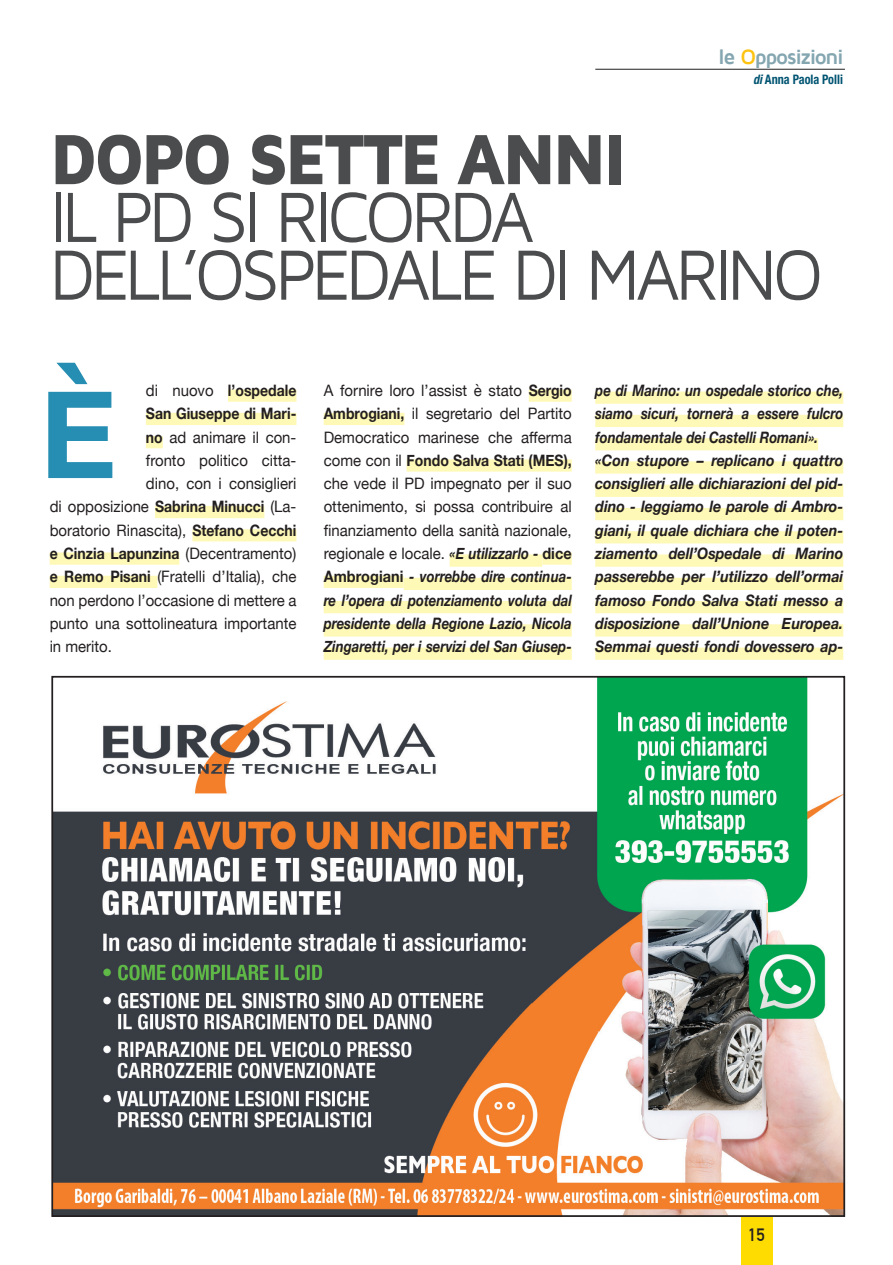
<style>
.page{position:relative;width:893px;height:1265px;background:#fff}
.page>*{position:absolute;margin:0;border:0;box-sizing:border-box;transform-origin:0 0}
.t1{font:700 120.75px "Helvetica Neue";color:#268eb2}
.t2{font:73.5px/57.8px "Maven Pro";letter-spacing:-.065em;color:#4b4c4d;scale:.93 1}
.t3{font:900 73.5px "Maven Pro";letter-spacing:-.055em;color:#4b4c4d;scale:.93 1}
.t4{font:700 21.18px "Maven Pro";letter-spacing:-.065em;color:#84a6b1}
.t5{font:700 17.5px "DIN Alternate";color:#231f20}
.t6{font:15.75px/23.3px "Helvetica Neue";color:#231f20;text-align:justify;scale:.95 1}
.t7{font:italic 700 15.75px/23.3px "Helvetica Neue";color:#231f20;scale:.84 1}
.t8{font:700 15.75px "Helvetica Neue";color:#231f20;scale:.89 1}
.t9{font:700 condensed 13.12px "Helvetica Neue";color:#005471;scale:.93 1}
.s1{color:#fec210}
.s2{font-style:italic}
.s3{font-weight:400}
.s4{font-weight:700}
.s5{font-weight:700;font-style:italic}
</style>
<div class="page">
<div style="left:741px;top:1215px;width:31px;height:50px;background:#ffdc01"></div>
<hr style="left:595px;top:69px;width:250px;height:1px;background:#231f20">
<img style="left:54px;top:679px;width:788px;height:535px">
<div style="left:228px;top:390px;width:68px;height:12px;background:#fff9b8"></div>
<div style="left:146px;top:413px;width:150px;height:12px;background:#fff9b8"></div>
<div style="left:146px;top:436px;width:17px;height:12px;background:#fff9b8"></div>
<div style="left:155px;top:506px;width:109px;height:12px;background:#fff9b8"></div>
<div style="left:192px;top:529px;width:104px;height:12px;background:#fff9b8"></div>
<div style="left:50px;top:552px;width:129px;height:13px;background:#fff9b8"></div>
<div style="left:50px;top:576px;width:107px;height:12px;background:#fff9b8"></div>
<div style="left:529px;top:390px;width:43px;height:12px;background:#fff9b8"></div>
<div style="left:324px;top:413px;width:80px;height:12px;background:#fff9b8"></div>
<div style="left:407px;top:459px;width:165px;height:13px;background:#fff9b8"></div>
<div style="left:450px;top:554px;width:92px;height:13px;background:#fff9b8"></div>
<div style="left:542px;top:552px;width:30px;height:13px;background:#fff9b8"></div>
<div style="left:324px;top:576px;width:80px;height:12px;background:#fff9b8"></div>
<div style="left:404px;top:578px;width:168px;height:12px;background:#fff9b8"></div>
<div style="left:324px;top:601px;width:248px;height:12px;background:#fff9b8"></div>
<div style="left:324px;top:624px;width:248px;height:13px;background:#fff9b8"></div>
<div style="left:324px;top:648px;width:248px;height:12px;background:#fff9b8"></div>
<div style="left:595px;top:392px;width:248px;height:12px;background:#fff9b8"></div>
<div style="left:595px;top:415px;width:248px;height:12px;background:#fff9b8"></div>
<div style="left:595px;top:438px;width:223px;height:12px;background:#fff9b8"></div>
<div style="left:595px;top:461px;width:248px;height:13px;background:#fff9b8"></div>
<div style="left:595px;top:485px;width:248px;height:12px;background:#fff9b8"></div>
<div style="left:595px;top:508px;width:248px;height:12px;background:#fff9b8"></div>
<div style="left:595px;top:531px;width:248px;height:12px;background:#fff9b8"></div>
<div style="left:595px;top:554px;width:248px;height:13px;background:#fff9b8"></div>
<div style="left:595px;top:578px;width:248px;height:12px;background:#fff9b8"></div>
<div style="left:595px;top:601px;width:248px;height:12px;background:#fff9b8"></div>
<div style="left:595px;top:624px;width:248px;height:13px;background:#fff9b8"></div>
<div style="left:595px;top:648px;width:248px;height:12px;background:#fff9b8"></div>
<h3 class="t4" style="left:718px;top:45px;width:127px">le <span class="s1">O</span>pposizioni</h3>
<p class="t9" style="left:753px;top:71px;width:98px"><span class="s2">di</span> Anna Paola Polli</p>
<h2 class="t3" style="left:50px;top:120px;width:622px">DOPO SETTE ANNI</h2>
<h2 class="t2" style="left:50px;top:189px;width:834px">IL PD SI RICORDA<br>DELL’OSPEDALE DI MARINO</h2>
<h1 class="t1" style="left:40px;top:340px;width:78px">È</h1>
<p class="t8" style="left:146px;top:378px;width:171px"><span class="s3">di nuovo</span> l’ospedale</p>
<p class="t8" style="left:146px;top:401px;width:171px">San Giuseppe di Mari-</p>
<p class="t6" style="left:146px;top:426px;width:160px"><span class="s4">no</span> ad animare il con-</p>
<p class="t6" style="left:146px;top:450px;width:160px">fronto politico citta-</p>
<p class="t6" style="left:146px;top:473px;width:160px">dino, con i consiglieri</p>
<p class="t6" style="left:50px;top:496px;width:261px">di opposizione <span class="s4">Sabrina Minucci</span> (La-</p>
<p class="t6" style="left:50px;top:519px;width:261px">boratorio Rinascita), <span class="s4">Stefano Cecchi</span></p>
<p class="t8" style="left:50px;top:541px;width:279px">e Cinzia Lapunzina <span class="s3">(Decentramento)</span></p>
<p class="t6" style="left:50px;top:566px;width:261px"><span class="s4">e Remo Pisani</span> (Fratelli d’Italia), che</p>
<p class="t6" style="left:50px;top:589px;width:261px">non perdono l’occasione di mettere a</p>
<p class="t6" style="left:50px;top:613px;width:261px">punto una sottolineatura importante</p>
<p class="t6" style="left:50px;top:636px;width:67px">in merito.</p>
<p class="t6" style="left:324px;top:380px;width:263px">A fornire loro l’assist è stato <span class="s4">Sergio Ambrogiani,</span> il segretario del Partito Democratico marinese che afferma come con il <span class="s4">Fondo Salva Stati (MES), </span>che vede il PD impegnato per il suo ottenimento, si possa contribuire al finanziamento della sanità nazionale, regionale e locale. <span class="s5">«E utilizzarlo -</span> <span class="s4">dice Ambrogiani</span> <span class="s5">- vorrebbe dire continua&shy;re l’opera di potenziamento voluta dal presidente della Regione Lazio, Nicola Zingaretti, per i servizi del San Giusep-</span></p>
<p class="t7" style="left:595px;top:379px;width:297px">pe di Marino: un ospedale storico che, siamo sicuri, tornerà a essere fulcro fondamentale dei Castelli Romani». «Con stupore – replicano i quattro consiglieri alle dichiarazioni del pid&shy;dino - leggiamo le parole di Ambro&shy;giani, il quale dichiara che il poten&shy;ziamento dell’Ospedale di Marino passerebbe per l’utilizzo dell’ormai famoso Fondo Salva Stati messo a disposizione dall’Unione Europea.<br>Semmai questi fondi dovessero ap-</p>
<p class="t5" style="left:748px;top:1222px;width:18px">15</p>
</div>
